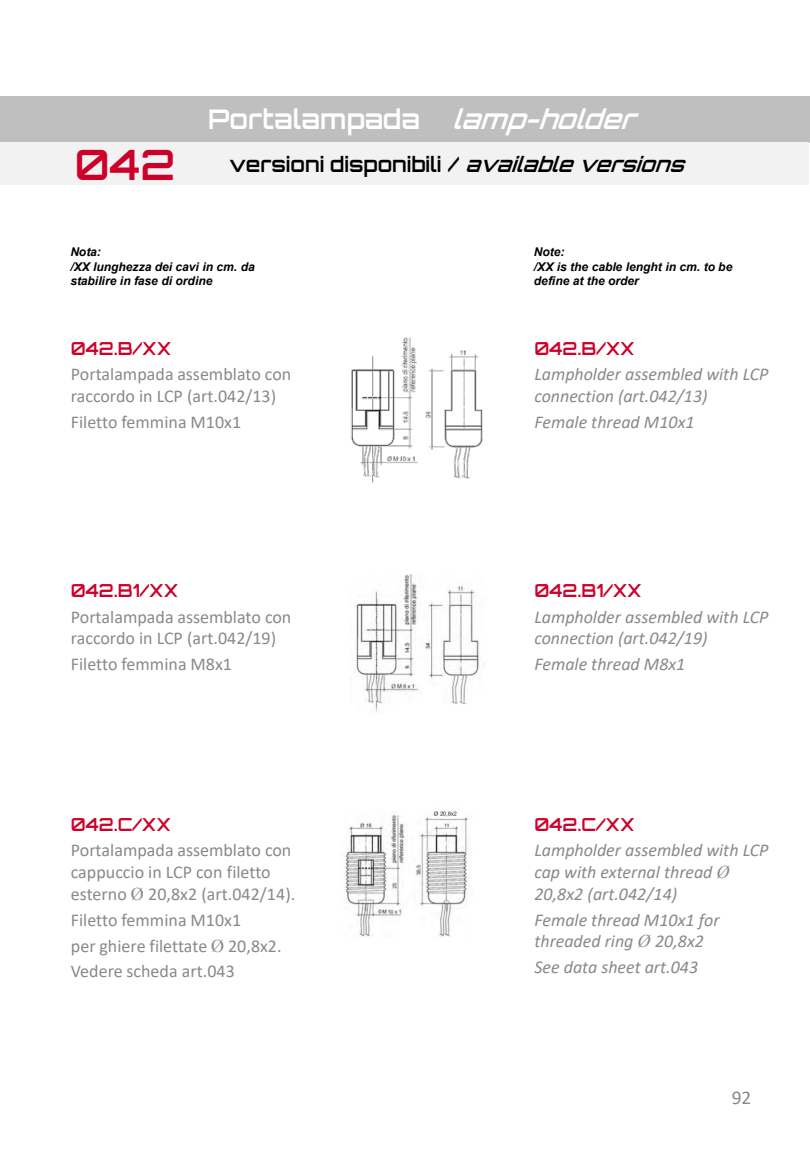
<style>
.page{position:relative;width:810px;height:1170px;background:#fff}
.page>*{position:absolute;margin:0;border:0;box-sizing:border-box;transform-origin:0 0}
.t1{font:600 42px "Orbitron";color:#cc0029}
.t2{font:600 27px "Orbitron";color:#fff}
.t3{font:600 21px "Orbitron";color:#000}
.t4{font:19.5px "Calibri";color:#898989}
.t5{font:18px/21.6px "Calibri";color:#898989}
.t6{font:italic 18px/21.6px "Calibri";color:#898989}
.t7{font:600 18px "Orbitron";color:#cc0029}
.t8{font:italic 700 12px/14.4px "Arial";color:#000}
.s1{font-style:italic}
.s2{font-family:"Times New Roman"}
</style>
<div class="page">
<img style="left:355px;top:574px;width:130px;height:138px">
<img style="left:344px;top:811px;width:126px;height:126px">
<div style="left:0;top:96px;width:810px;height:47px;background:#bfbfbf"></div>
<div style="left:215px;top:142px;width:594px;height:43px;background:#f2f2f2"></div>
<div style="left:0;top:143px;width:230px;height:42px;background:#f2f2f2"></div>
<img style="left:350px;top:337px;width:133px;height:146px">
<h2 class="t2" style="left:208px;top:102px;width:439px">Portalampada <span class="s1">lamp-holder</span></h2>
<h1 class="t1" style="left:75px;top:137px;width:102px">042</h1>
<p class="t3" style="left:229px;top:151px;width:464px">versioni disponibili / <span class="s1">availableversions</span></p>
<p class="t8" style="left:70px;top:245px;width:186px">Nota:<br>/XX lunghezza dei cavi in cm. da stabilire in fase di ordine</p>
<p class="t8" style="left:534px;top:245px;width:200px">Note:<br>/XX is the cable lenght in cm. to be define at the order</p>
<p class="t7" style="left:71px;top:337px;width:102px">042.B/XX</p>
<p class="t5" style="left:71px;top:363px;width:222px">Portalampada assemblato con raccordo in LCP (art.042/13)</p>
<p class="t5" style="left:71px;top:410px;width:172px">Filetto femmina M10x1</p>
<p class="t7" style="left:71px;top:579px;width:109px">042.B1/XX</p>
<p class="t5" style="left:71px;top:605px;width:222px">Portalampada assemblato con raccordo in LCP (art.042/19)</p>
<p class="t5" style="left:71px;top:653px;width:163px">Filetto femmina M8x1</p>
<p class="t7" style="left:71px;top:813px;width:102px">042.C/XX</p>
<p class="t5" style="left:71px;top:839px;width:226px">Portalampada assemblato con cappuccio in LCP con filetto esterno <span class="s2">Ø</span> 20,8x2 (art.042/14).</p>
<p class="t5" style="left:71px;top:906px;width:212px;line-height:26px">Filetto femmina M10x1<br>per ghiere filettate <span class="s2">Ø</span> 20,8x2.<br>Vedere scheda art.043</p>
<p class="t7" style="left:534px;top:337px;width:102px">042.B/XX</p>
<p class="t6" style="left:534px;top:363px;width:236px">Lampholder assembled with LCP connection (art.042/13)</p>
<p class="t6" style="left:534px;top:410px;width:162px">Female thread M10x1</p>
<p class="t7" style="left:534px;top:579px;width:109px">042.B1/XX</p>
<p class="t6" style="left:534px;top:605px;width:235px">Lampholder assembled with LCP connection (art.042/19)</p>
<p class="t6" style="left:534px;top:653px;width:152px">Female thread M8x1</p>
<p class="t7" style="left:534px;top:813px;width:102px">042.C/XX</p>
<p class="t6" style="left:534px;top:839px;width:235px">Lampholder assembled with LCP cap with external thread <span class="s2">Ø<br></span>20,8x2 (art.042/14)</p>
<p class="t6" style="left:534px;top:908px;width:187px">Female thread M10x1 for threaded ring <span class="s2">Ø</span> 20,8x2</p>
<p class="t6" style="left:534px;top:956px;width:165px">See data sheet art.043</p>
<p class="t4" style="left:732px;top:1084px;width:21px">92</p>
</div>
